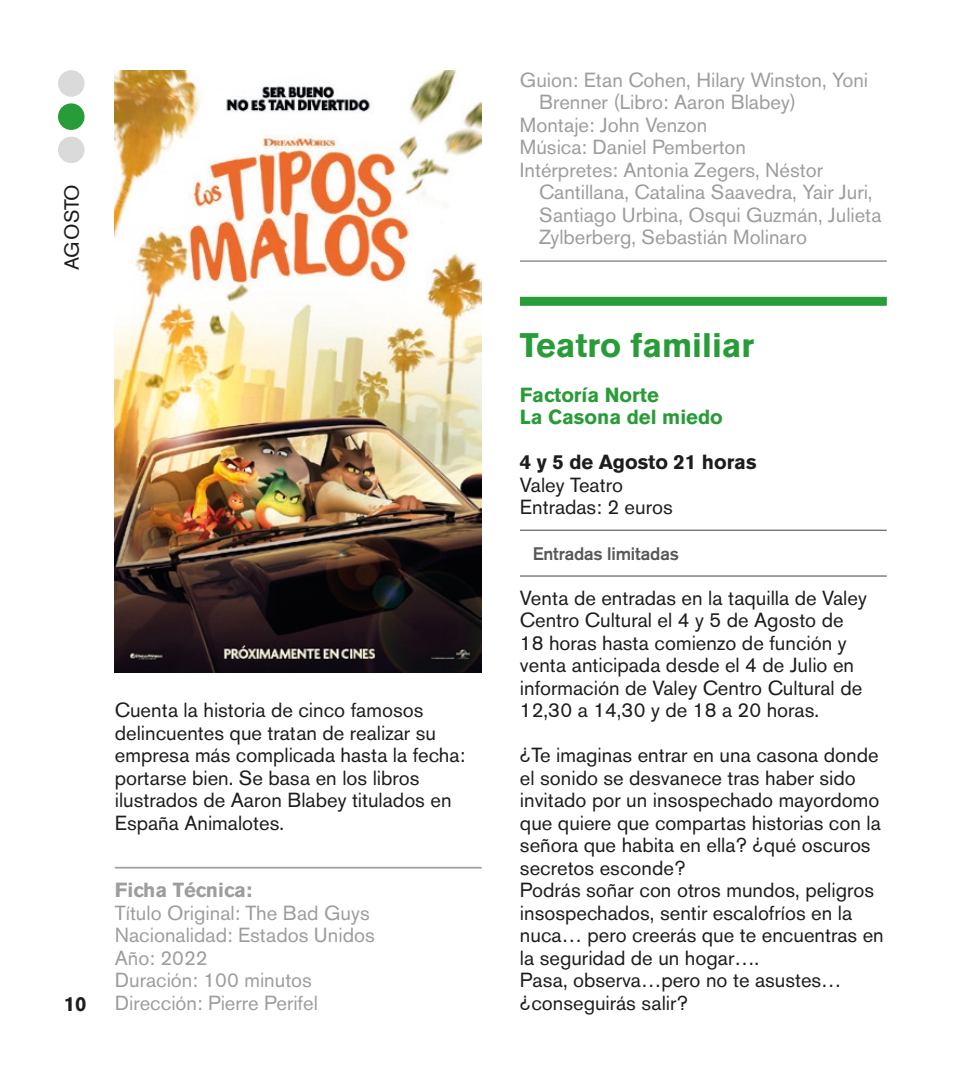
<style>
.page{position:relative;width:957px;height:1085px;background:#fff}
.page>*{position:absolute;margin:0;border:0;box-sizing:border-box;transform-origin:0 0}
.t1{font:700 33.75px "Akzidenz Grotesk BE";color:#289c38}
.t2{font:20.25px/22.5px "Akzidenz Grotesk BE";color:#1d1d1b}
.t3{font:20.25px/22.5px "Akzidenz Grotesk BE";color:#9d9d9d}
.t4{font:700 20.25px/22.5px "Akzidenz Grotesk BE";color:#289c38}
.t5{font:700 20.25px "Akzidenz Grotesk BE";color:#1d1d1b}
.t6{font:700 20.25px "Akzidenz Grotesk BE";color:#9d9d9d}
.t7{font:500 18px "Akzidenz Grotesk BE";letter-spacing:-.01em;color:#575756}
</style>
<div class="page">
<div style="left:58px;top:136px;width:27px;height:27px;background:#dadada;border-radius:50%"></div>
<div style="left:58px;top:103px;width:27px;height:27px;background:#289c38;border-radius:50%"></div>
<div style="left:58px;top:70px;width:27px;height:27px;background:#dadada;border-radius:50%"></div>
<hr style="left:115px;top:866px;width:367px;height:2px;background:#9d9d9d">
<hr style="left:520px;top:260px;width:367px;height:2px;background:#9d9d9d">
<div style="left:520px;top:297px;width:367px;height:9px;background:#289c38"></div>
<hr style="left:520px;top:529px;width:367px;height:1px;background:#575756">
<hr style="left:520px;top:575px;width:367px;height:1px;background:#575756">
<img style="left:115px;top:70px;width:367px;height:602px">
<p class="t2" style="left:61px;top:270px;width:88px;rotate:-90deg">AGOSTO</p>
<p class="t5" style="left:64px;top:991px;width:24px">10</p>
<p class="t2" style="left:115px;top:698px;width:352px">Cuenta la historia de cinco famosos delincuentes que tratan de realizar su empresa más complicada hasta la fecha: portarse bien. Se basa en los libros ilustrados de Aaron Blabey titulados en España Animalotes.</p>
<p class="t6" style="left:115px;top:878px;width:139px">Ficha Técnica:</p>
<p class="t3" style="left:115px;top:901px;width:261px">Título Original: The Bad Guys<br>Nacionalidad: Estados Unidos<br>Año: 2022<br>Duración: 100 minutos<br>Dirección: Pierre Perifel</p>
<p class="t3" style="left:520px;top:68px;width:350px">Guion: Etan Cohen, Hilary Winston, Yoni</p>
<p class="t3" style="left:539px;top:91px;width:259px">Brenner (Libro: Aaron Blabey)</p>
<p class="t3" style="left:520px;top:113px;width:189px">Montaje: John Venzon</p>
<p class="t3" style="left:520px;top:136px;width:228px">Música: Daniel Pemberton</p>
<p class="t3" style="left:520px;top:158px;width:304px">Intérpretes: Antonia Zegers, Néstor</p>
<p class="t3" style="left:539px;top:181px;width:335px">Cantillana, Catalina Saavedra, Yair Juri,</p>
<p class="t3" style="left:539px;top:203px;width:344px">Santiago Urbina, Osqui Guzmán, Julieta</p>
<p class="t3" style="left:539px;top:226px;width:269px">Zylberberg, Sebastián Molinaro</p>
<h1 class="t1" style="left:520px;top:325px;width:236px">Teatro familiar</h1>
<p class="t4" style="left:520px;top:384px;width:204px">Factoría Norte<br>La Casona del miedo</p>
<p class="t5" style="left:520px;top:450px;width:238px">4 y 5 de Agosto 21 horas</p>
<p class="t2" style="left:520px;top:473px;width:154px">Valey Teatro<br>Entradas: 2 euros</p>
<p class="t7" style="left:533px;top:542px;width:148px">Entradas limitadas</p>
<p class="t2" style="left:520px;top:586px;width:348px">Venta de entradas en la taquilla de Valey Centro Cultural el 4 y 5 de Agosto de 18 horas hasta comienzo de función y venta anticipada desde el 4 de Julio en información de Valey Centro Cultural de 12,30 a 14,30 y de 18 a 20 horas.</p>
<p class="t2" style="left:520px;top:743px;width:365px">¿Te imaginas entrar en una casona donde el sonido se desvanece tras haber sido invitado por un insospechado mayordomo que quiere que compartas historias con la señora que habita en ella? ¿qué oscuros secretos esconde?<br>Podrás soñar con otros mundos, peligros insospechados, sentir escalofríos en la nuca… pero creerás que te encuentras en la seguridad de un hogar….<br>Pasa, observa…pero no te asustes… ¿conseguirás salir?</p>
</div>
